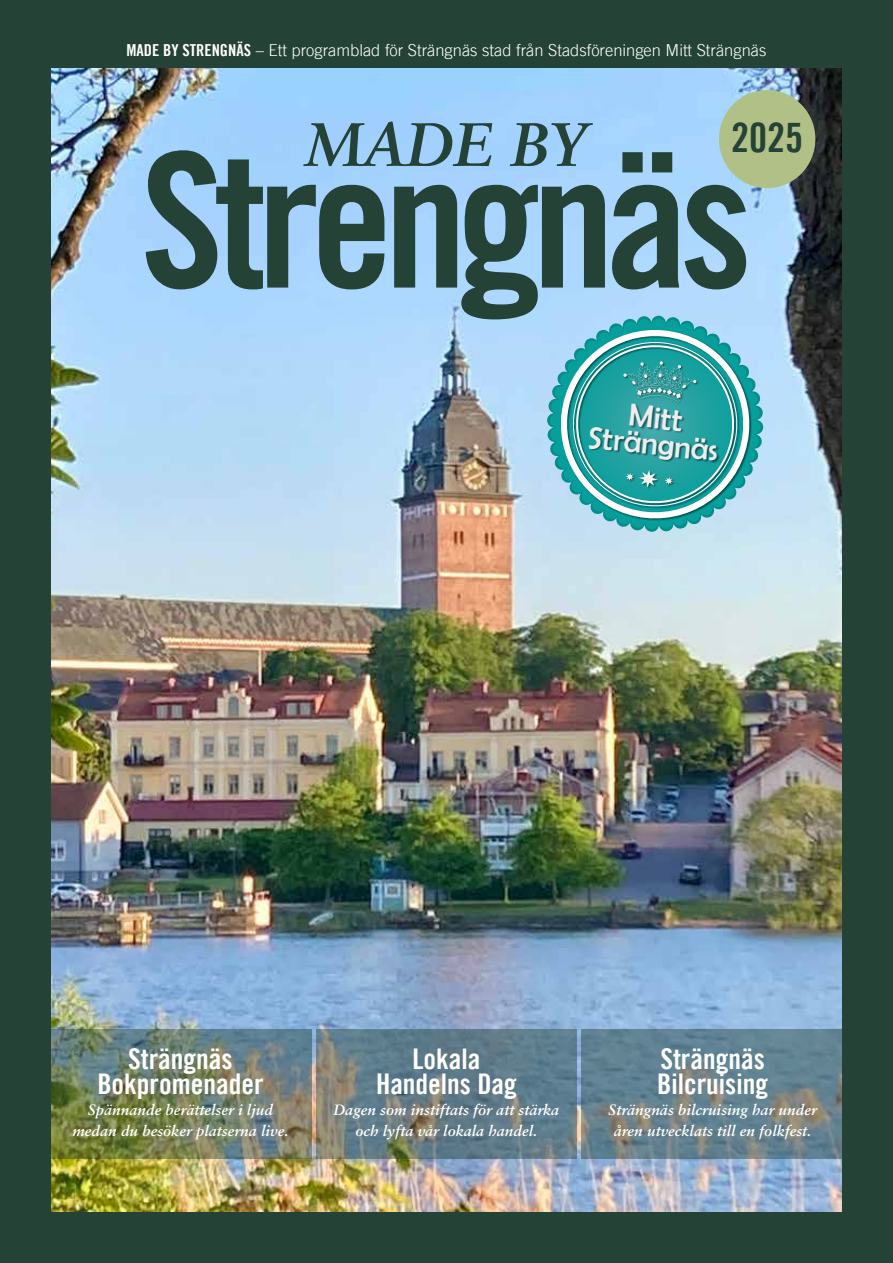
<style>
.page{position:relative;width:893px;height:1263px;background:#244235}
.page>*{position:absolute;margin:0;border:0;box-sizing:border-box;transform-origin:0 0}
.t1{font:187.5px "Trade Gothic LT Bold Cond Twenty";letter-spacing:-.05em;color:#244235}
.t2{font:italic 700 61.5px "Sabon LT Pro";color:#244235}
.t3{font:40.5px "Trade Gothic LT Bold Cond Twenty";color:#244235}
.t4{font:31.8px/26.2px "Berlin Sans FB";color:#ededed;text-align:center}
.t5{font:28.5px/25.5px "Trade Gothic LT Bold Cond Twenty";color:#fff;text-align:center}
.t6{font:300 16.5px "Trade Gothic LT";color:#fff}
.t7{font:italic 700 15px/21px "Sabon LT Pro";color:#fff;text-align:center}
.s1{font-family:"Trade Gothic LT Bold Cond Twenty";font-weight:400}
</style>
<div class="page">
<img style="left:51px;top:68px;width:791px;height:1144px">
<div style="left:719px;top:90px;width:96px;height:98px;background:#b1c086;border-radius:50%"></div>
<img style="left:540px;top:308px;width:234px;height:234px">
<svg style="left:550px;top:319px;width:210px;height:18px"></svg>
<img style="left:516px;top:337px;width:279px;height:201px">
<svg style="left:581px;top:1029px;width:261px;height:130px;fill:#63838f"></svg>
<svg style="left:316px;top:1029px;width:261px;height:130px;fill:#607c88"></svg>
<img style="left:51px;top:1029px;width:261px;height:130px">
<p class="t6" style="left:127px;top:40px;width:641px"><span class="s1">MADE BY STRENGNÄS</span> – Ett programblad för Strängnäs stad från Stadsföreningen Mitt Strängnäs</p>
<h2 class="t2" style="left:305px;top:106px;width:284px">MADE BY</h2>
<h3 class="t3" style="left:731px;top:113px;width:73px">2025</h3>
<h1 class="t1" style="left:140px;top:107px;width:614px">Strengnäs</h1>
<h3 class="t4" style="left:592px;top:397px;width:132px;rotate:6deg">Mitt<br>Strängnäs</h3>
<h3 class="t5" style="left:97px;top:1046px;width:168px">Strängnäs<br>Bokpromenader</h3>
<p class="t7" style="left:72px;top:1099px;width:218px">Spännande berättelser i ljud medan du besöker platserna live.</p>
<h3 class="t5" style="left:376px;top:1046px;width:142px">Lokala<br>Handelns Dag</h3>
<p class="t7" style="left:334px;top:1099px;width:227px">Dagen som instiftats för att stärka och lyfta vår lokala handel.</p>
<h3 class="t5" style="left:657px;top:1046px;width:112px;text-align:left">Strängnäs<br>Bilcruising</h3>
<p class="t7" style="left:608px;top:1099px;width:210px">Strängnäs bilcruising har under åren utvecklats till en folkfest.</p>
</div>
